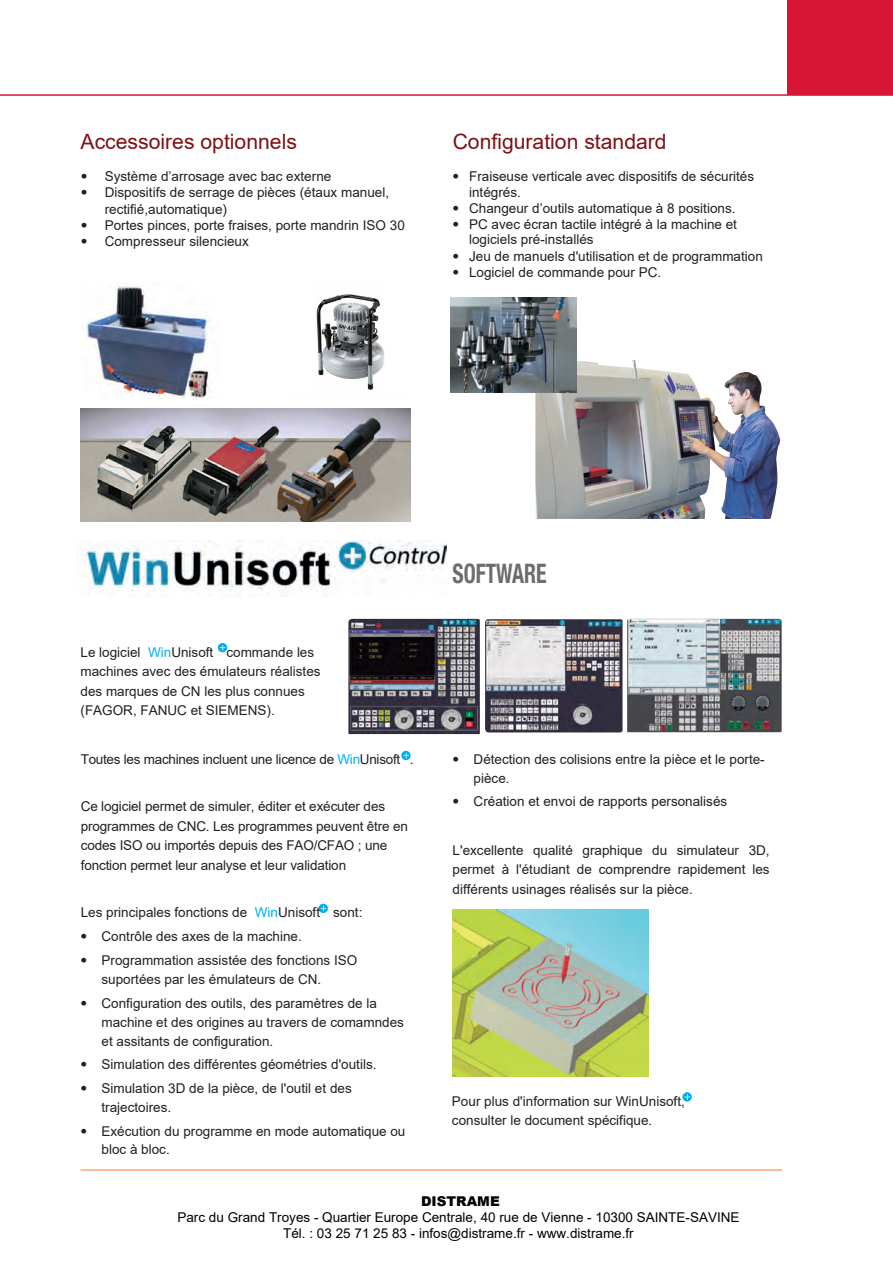
<style>
.page{position:relative;width:893px;height:1263px;background:#fff}
.page>*{position:absolute;margin:0;border:0;box-sizing:border-box;transform-origin:0 0}
.t1{font:700 condensed 27px "Helvetica Neue LT Std";color:#6c6d70;scale:.8 1}
.t2{font:21.15px "Arial";color:#7f1013}
.t3{font:13.5px/19.5px "Arial";color:#231f20}
.t4{font:13.5px/16.2px "Arial";color:#000;text-align:center}
.t5{font:13.5px/15.5px "Arial";color:#231f20}
.t6{font:13.5px "Arial";letter-spacing:-.02em;color:#231f20}
.t7{font:900 13.5px "Arial";color:#000}
.s1{font-style:inherit}
.s2{font-family:"Helvetica Neue LT Std";font-weight:300}
.s3{color:#00aeef}
</style>
<div class="page">
<div style="left:787px;top:0;width:106px;height:95px;background:#d71635"></div>
<hr style="left:0;top:94px;width:893px;height:2px;background:#d71635">
<img style="left:77px;top:540px;width:369px;height:56px">
<img style="left:86px;top:285px;width:127px;height:113px">
<img style="left:81px;top:408px;width:329px;height:114px">
<svg style="left:319px;top:904px;width:9px;height:9px"></svg>
<svg style="left:321px;top:906px;width:5px;height:5px"></svg>
<svg style="left:218px;top:643px;width:9px;height:9px"></svg>
<svg style="left:220px;top:645px;width:5px;height:5px"></svg>
<hr style="left:81px;top:1170px;width:701px;height:1px;background:#f47d31">
<img style="left:348px;top:619px;width:132px;height:115px">
<img style="left:485px;top:619px;width:137px;height:113px">
<img style="left:453px;top:909px;width:196px;height:167px">
<img style="left:627px;top:619px;width:155px;height:113px">
<svg style="left:682px;top:1092px;width:10px;height:9px"></svg>
<svg style="left:685px;top:1094px;width:5px;height:6px"></svg>
<svg style="left:401px;top:751px;width:10px;height:9px"></svg>
<svg style="left:403px;top:753px;width:6px;height:5px"></svg>
<img style="left:535px;top:360px;width:245px;height:159px">
<img style="left:451px;top:297px;width:126px;height:96px">
<img style="left:316px;top:294px;width:69px;height:96px">
<h2 class="t2" style="left:81px;top:127px;width:218px">Accessoires option<span class="s1">n</span>els</h2>
<h2 class="t2" style="left:453px;top:127px;width:215px">Configuration standard</h2>
<p class="t3" style="left:81px;top:167px;width:252px"><span class="s2">•</span> Système d’arrosage avec bac externe</p>
<p class="t3" style="left:105px;top:184px;width:286px;line-height:16.2px;text-indent:-24px"><span class="s2">•</span> Dispositifs de serrage de pièces (étaux manuel, rectifié,automatique)</p>
<p class="t3" style="left:81px;top:215px;width:326px"><span class="s2">•</span> Portes pinces, porte fraises, porte mandrin ISO 30</p>
<p class="t3" style="left:81px;top:231px;width:170px"><span class="s2">•</span> Compresseur silencieux</p>
<p class="t3" style="left:469px;top:169px;width:287px;line-height:15.5px;text-indent:-16px"><span class="s2">•</span> Fraiseuse verticale avec dispositifs de sécurités intégrés.</p>
<p class="t3" style="left:453px;top:198px;width:284px"><span class="s2">•</span> Changeur d’outils automatique à 8 positions.</p>
<p class="t5" style="left:469px;top:216px;width:269px;text-indent:-16px"><span class="s2">•</span> PC avec écran tactile intégré à la machine et logiciels pré-installés</p>
<p class="t3" style="left:453px;top:246px;width:312px"><span class="s2">•</span> Jeu de manuels d'utilisation et de programmation</p>
<p class="t3" style="left:453px;top:262px;width:210px"><span class="s2">•</span> Logiciel de commande pour PC.</p>
<p class="t3" style="left:81px;top:642px;width:242px">Le logiciel <span class="s3">Win</span>Unisoft commande les machines avec des émulateurs réalistes des marques de CN les plus connues (FAGOR, FANUC et SIEMENS).</p>
<p class="t6" style="left:81px;top:749px;width:334px">Toutes les machines incluent une licence de <span class="s3">Win</span>Unisoft .</p>
<p class="t3" style="left:81px;top:796px;width:329px">Ce logiciel permet de simuler, éditer et exécuter des programmes de CNC. Les programmes peuvent être en codes ISO ou importés depuis des FAO/CFAO ; une fonction permet leur analyse et leur validation</p>
<p class="t3" style="left:81px;top:902px;width:283px">Les principales fonctions de <span class="s3">Win</span>Unisoft sont:</p>
<p class="t3" style="left:81px;top:927px;width:223px"><span class="s2">•</span> Contrôle des axes de la machine.</p>
<p class="t3" style="left:102px;top:951px;width:257px;line-height:18.8px;text-indent:-21px"><span class="s2">•</span> Programmation assistée des fonctions ISO suportées par les émulateurs de CN.</p>
<p class="t3" style="left:102px;top:993px;width:304px;line-height:19px;text-indent:-21px"><span class="s2">•</span> Configuration des outils, des paramètres de la machine et des origines au travers de comamndes et assitants de configuration.</p>
<p class="t3" style="left:81px;top:1055px;width:297px"><span class="s2">•</span> Simulation des différentes géométries d'outils.</p>
<p class="t3" style="left:102px;top:1079px;width:252px;line-height:18.8px;text-indent:-21px"><span class="s2">•</span> Simulation 3D de la pièce, de l'outil et des trajectoires.</p>
<p class="t3" style="left:102px;top:1121px;width:305px;line-height:18.8px;text-indent:-21px"><span class="s2">•</span> Exécution du programme en mode automatique ou bloc à bloc.</p>
<h1 class="t1" style="left:453px;top:557px;width:119px">SOFTWARE</h1>
<p class="t3" style="left:474px;top:750px;width:293px;line-height:18.8px;text-indent:-21px"><span class="s2">•</span> Détection des colisions entre la pièce et le porte&shy;pièce.</p>
<p class="t3" style="left:453px;top:792px;width:276px"><span class="s2">•</span> Création et envoi de rapports personalisés</p>
<p class="t3" style="left:453px;top:840px;width:319px;text-align:justify">L'excellente qualité graphique du simulateur 3D, permet à l'étudiant de comprendre rapidement les différents usinages réalisés sur la pièce.</p>
<p class="t3" style="left:452px;top:1091px;width:234px">Pour plus d'information sur WinUnisoft, consulter le document spécifique.</p>
<p class="t7" style="left:421px;top:1191px;width:80px">DISTRAME</p>
<p class="t4" style="left:177px;top:1209px;width:564px">Parc du Grand Troyes - Quartier Europe Centrale, 40 rue de Vienne - 10300 SAINTE-SAVINE<br>Tél. : 03 25 71 25 83 - infos@distrame.fr - www.distrame.fr</p>
</div>
